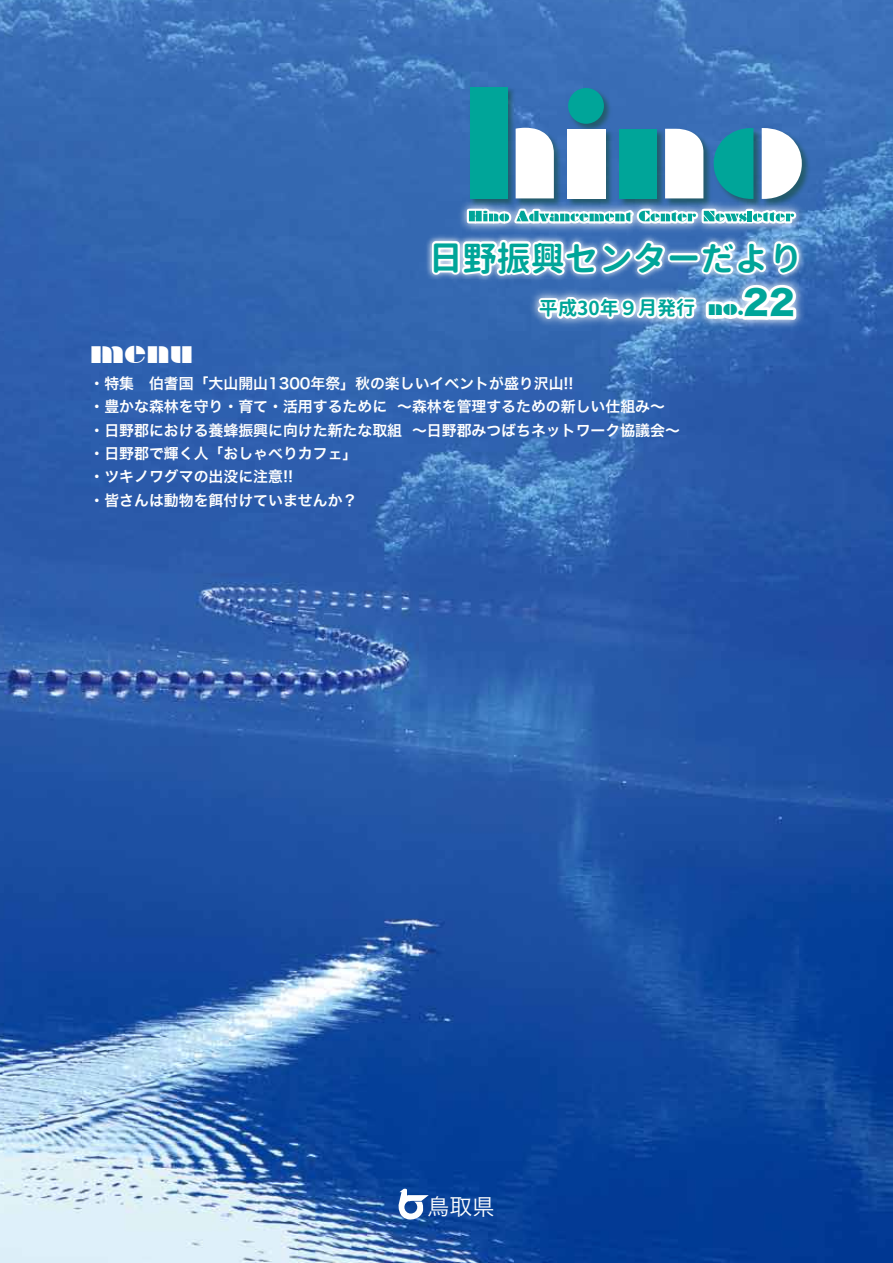
<style>
.page{position:relative;width:893px;height:1263px;background:#fff}
.page>*{position:absolute;margin:0;border:0;box-sizing:border-box;transform-origin:0 0}
.t1{font:700 34.05px "Gen Jyuu Gothic";color:#00a599}
.t2{font:29.7px "Braggadocio";color:#fff}
.t3{font:22.5px "Hira Kaku Pro N W3";color:#fff}
.t4{font:700 19.2px "Gen Jyuu Gothic";color:#00a599}
.t5{font:14.85px/23.4px "Hira Kaku Pro N W6";color:#fff}
.s1{font-family:"Braggadocio";font-weight:400;font-size:19.05px}
.s2{font-family:"Hira Kaku Std W8";font-weight:400;font-size:33.45px}
</style>
<div class="page">
<img style="left:0;top:0;width:893px;height:1263px">
<img style="left:418px;top:229px;width:396px;height:64px">
<img style="left:802px;top:269px;width:10px;height:81px">
<img style="left:802px;top:84px;width:11px;height:126px">
<svg style="left:428px;top:22px;width:374px;height:451px;background:#5588be"></svg>
<svg style="left:397px;top:1188px;width:32px;height:32px"></svg>
<h2 class="t2" style="left:90px;top:334px;width:105px">menu</h2>
<h1 class="t1" style="left:429px;top:233px;width:376px">日野振興センターだより</h1>
<p class="t4" style="left:539px;top:294px;width:257px">平成30年９月発行 <span class="s1">no.</span><span class="s2">22</span></p>
<p class="t5" style="left:90px;top:371px;width:592px">・特集　伯耆国「大山開山1300年祭」秋の楽しいイベントが盛り沢山!!<br>・豊かな森林を守り・育て・活用するために ～森林を管理するための新しい仕組み～・日野郡における養蜂振興に向けた新たな取組 ～日野郡みつばちネットワーク協議会～・日野郡で輝く人「おしゃべりカフェ」<br>・ツキノワグマの出没に注意!!<br>・皆さんは動物を餌付けていませんか？</p>
<h3 class="t3" style="left:427px;top:1187px;width:69px">鳥取県</h3>
</div>
